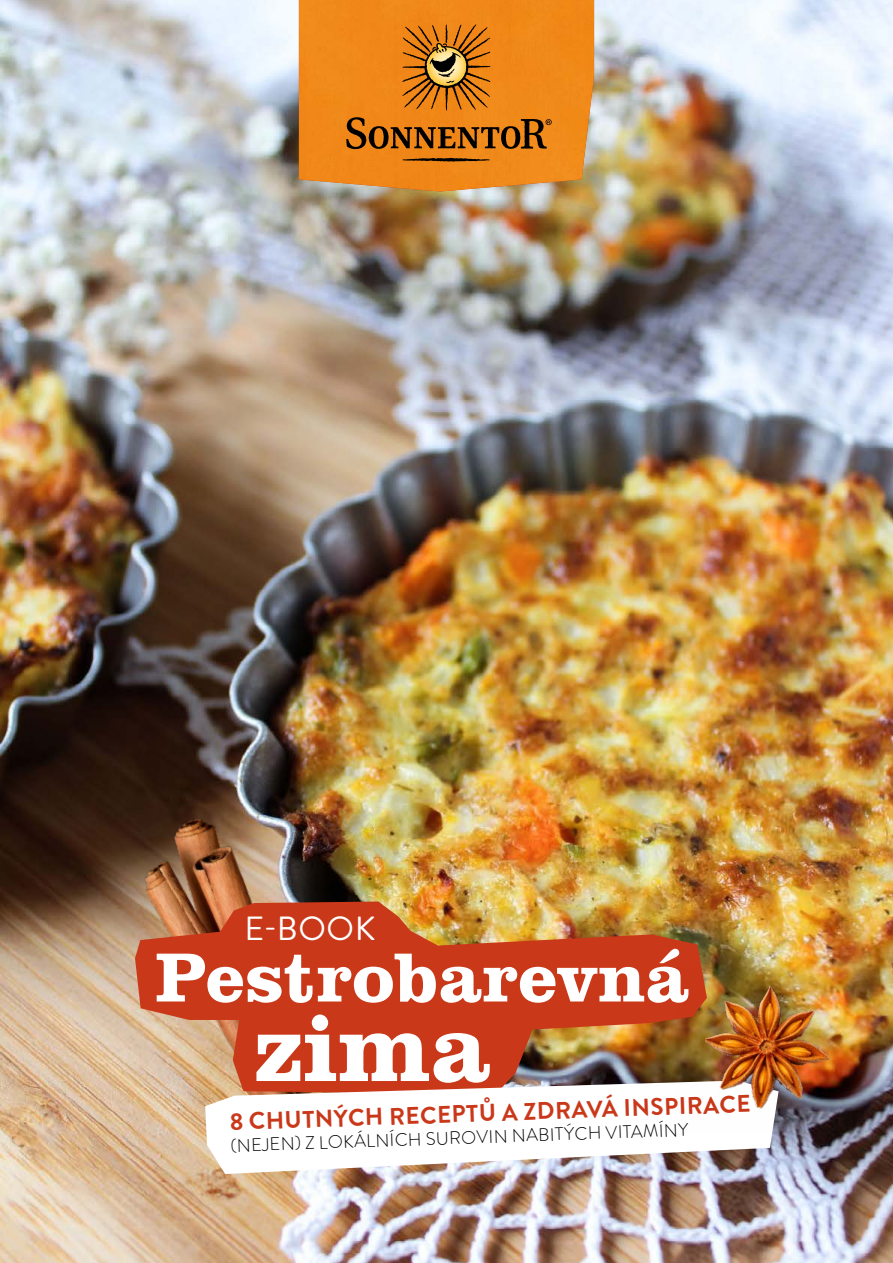
<style>
.page{position:relative;width:893px;height:1263px;background:#fff}
.page>*{position:absolute;margin:0;border:0;box-sizing:border-box;transform-origin:0 0}
.t1{font:700 98.7px "Clarendon URWTOT";color:#fff}
.t2{font:700 71.7px "Clarendon URWTOT";color:#fff}
.t3{font:33.45px "Brandon Grotesque";color:#fff}
.t4{font:700 24px "Brandon Grotesque";color:#ca381a}
.t5{font:300 18px "Brandon Grotesque";color:#000}
</style>
<div class="page">
<img style="left:0;top:0;width:893px;height:1263px">
<img style="left:117px;top:801px;width:225px;height:323px">
<div style="left:299px;top:0;width:295px;height:191px;background:#f1881a"></div>
<svg style="left:346px;top:117px;width:206px;height:32px;background:#a65e11"></svg>
<svg style="left:403px;top:158px;width:87px;height:4px"></svg>
<svg style="left:402px;top:24px;width:88px;height:87px;background:#bf741e"></svg>
<img style="left:135px;top:901px;width:572px;height:193px">
<svg style="left:205px;top:1080px;width:574px;height:94px"></svg>
<img style="left:676px;top:968px;width:180px;height:163px">
<h3 class="t3" style="left:244px;top:906px;width:133px">E-BOOK</h3>
<h2 class="t2" style="left:155px;top:935px;width:535px">Pestrobarevná</h2>
<h1 class="t1" style="left:254px;top:989px;width:238px">zima</h1>
<h3 class="t4" style="left:229px;top:1105px;width:523px;rotate:-2deg">8 CHUTNÝCH RECEPTŮ A ZDRAVÁ INSPIRACE</h3>
<p class="t5" style="left:230px;top:1133px;width:459px;rotate:-2deg">(NEJEN) Z LOKÁLNÍCH SUROVIN NABITÝCH VITAMÍNY</p>
</div>
